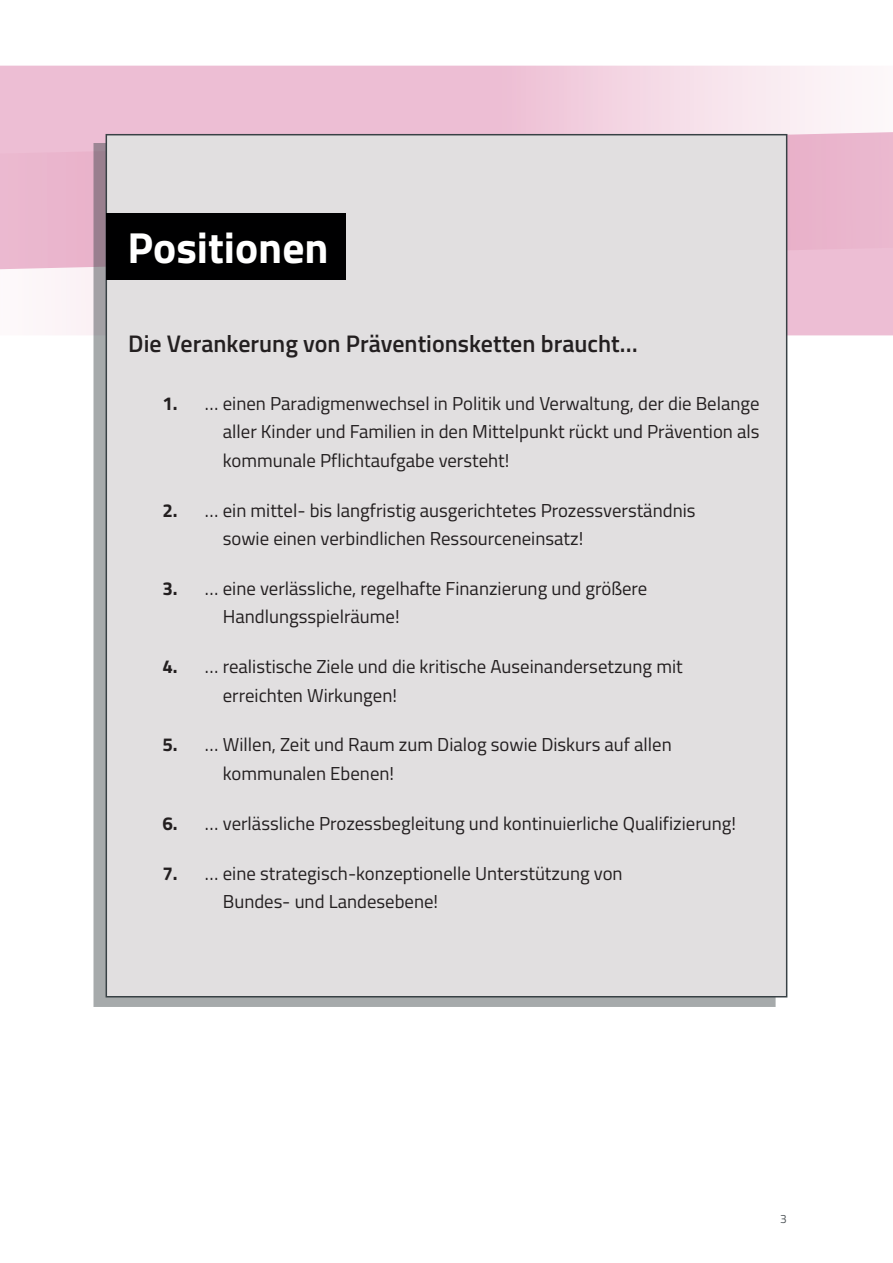
<style>
.page{position:relative;width:893px;height:1263px;background:#fff}
.page>*{position:absolute;margin:0;border:0;box-sizing:border-box;transform-origin:0 0}
.t1{font:700 43.5px "Titillium Web";color:#fff}
.t2{font:600 24px "Titillium Web";color:#231f20}
.t3{font:18.75px/28.5px "Titillium Web";color:#231f20}
.t4{font:12px "Titillium Web";color:#545a5e}
.s1{font-weight:700}
</style>
<div class="page">
<svg style="left:0;top:66px;width:852px;height:66px;background:#f0cadb"></svg>
<svg style="left:0;top:132px;width:893px;height:203px;background:#eabfd3"></svg>
<div style="left:94px;top:143px;width:682px;height:863px;background:#384145;opacity:.45"></div>
<div style="left:106px;top:135px;width:681px;height:862px;background:#e1dfe0"></div>
<div style="left:106px;top:213px;width:240px;height:67px;background:#000001"></div>
<h1 class="t1" style="left:128px;top:214px;width:203px">Positionen</h1>
<p class="t2" style="left:128px;top:325px;width:511px">Die Verankerung von Präventionsketten braucht…</p>
<p class="t3" style="left:223px;top:388px;width:538px;text-align:justify;text-indent:-60px"><span class="s1">1.</span> … einen Paradigmenwechsel in Politik und Verwaltung, der die Belange aller Kinder und Familien in den Mittelpunkt rückt und Prävention als kommunale Pflichtaufgabe versteht!</p>
<p class="t3" style="left:223px;top:495px;width:474px;text-indent:-60px"><span class="s1">2.</span> … ein mittel- bis langfristig ausgerichtetes Prozessverständnis sowie einen verbindlichen Ressourceneinsatz!</p>
<p class="t3" style="left:223px;top:573px;width:426px;text-indent:-60px"><span class="s1">3.</span> … eine verlässliche, regelhafte Finanzierung und größere<br>Handlungsspielräume!</p>
<p class="t3" style="left:223px;top:651px;width:461px;text-indent:-60px"><span class="s1">4.</span> … realistische Ziele und die kritische Auseinandersetzung mit erreichten Wirkungen!</p>
<p class="t3" style="left:223px;top:730px;width:450px;text-indent:-60px"><span class="s1">5.</span> … Willen, Zeit und Raum zum Dialog sowie Diskurs auf allen kommunalen Ebenen!</p>
<p class="t3" style="left:162px;top:808px;width:575px"><span class="s1">6.</span> … verlässliche Prozessbegleitung und kontinuierliche Qualifizierung!</p>
<p class="t3" style="left:223px;top:858px;width:401px;text-indent:-60px"><span class="s1">7.</span> … eine strategisch-konzeptionelle Unterstützung von<br>Bundes- und Landesebene!</p>
<p class="t4" style="left:780px;top:1210px;width:8px">3</p>
</div>
